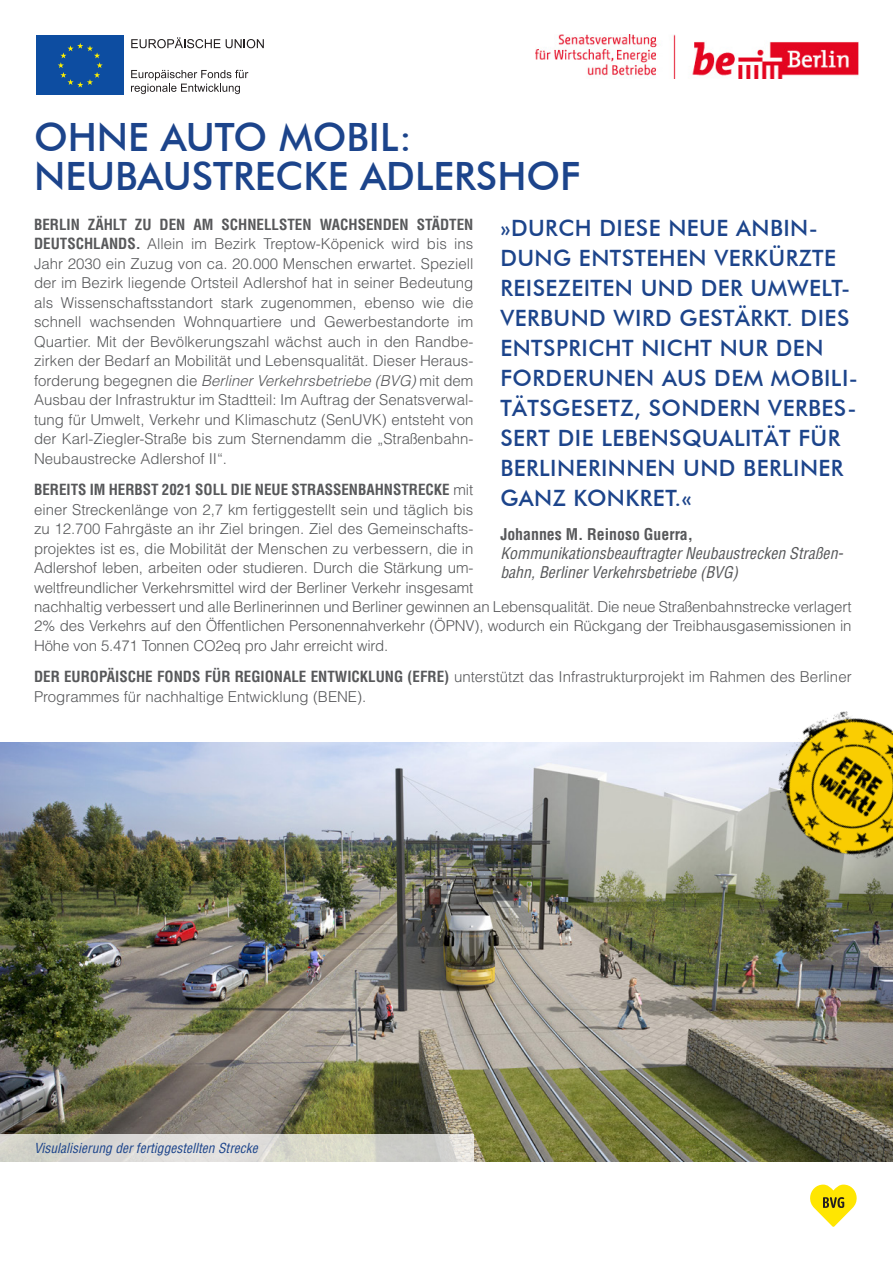
<style>
.page{position:relative;width:893px;height:1263px;background:#fff}
.page>*{position:absolute;margin:0;border:0;box-sizing:border-box;transform-origin:0 0}
.Überschrift{font:500 39px/38.1px "Futura BT";color:#1c448b}
.Zitate{font:500 22.5px/30px "Futura BT";letter-spacing:.02em;color:#1c448b}
.Zitate_Name{font:italic condensed 15.75px/18.9px "Helvetica LT Std";color:#57585a}
.Fließtext_Vorder-Hin{font:300 15px/19.5px "Helvetica LT Std";letter-spacing:-.01em;color:#57585a}
.t1{font:italic condensed 13.5px "Helvetica LT Std";color:#1c448b}
.s1{font-weight:700;font-style:normal}
.s2{font-weight:700;font-stretch:condensed}
.s3{font-style:italic}
</style>
<div class="page">
<svg style="left:36px;top:35px;width:88px;height:1px"></svg>
<div style="left:36px;top:36px;width:89px;height:59px;background:#0d4da1"></div>
<svg style="left:58px;top:43px;width:45px;height:45px"></svg>
<svg style="left:131px;top:37px;width:89px;height:11px"></svg>
<svg style="left:226px;top:39px;width:38px;height:9px"></svg>
<svg style="left:131px;top:70px;width:117px;height:24px"></svg>
<img style="left:535px;top:34px;width:324px;height:45px">
<img style="left:0;top:743px;width:893px;height:418px">
<svg style="left:810px;top:1184px;width:47px;height:43px"></svg>
<img style="left:731px;top:711px;width:162px;height:194px">
<svg style="left:0;top:1134px;width:473px;height:27px;background:#d8d7d1"></svg>
<h1 class="Überschrift" style="left:34px;top:118px;width:548px">OHNE AUTO MOBIL:<br>NEUBAUSTRECKE ADLERSHOF</h1>
<p class="Zitate" style="left:500px;top:213px;width:359px">»DURCH DIESE NEUE ANBIN-<br>DUNG ENTSTEHEN VERKÜRZTE<br>REISEZEITEN UND DER UMWELT-<br>VERBUND WIRD GESTÄRKT. DIES<br>ENTSPRICHT NICHT NUR DEN<br>FORDERUNEN AUS DEM MOBILI-<br>TÄTSGESETZ, SONDERN VERBES-<br>SERT DIE LEBENSQUALITÄT FÜR<br>BERLINERINNEN UND BERLINER<br>GANZ KONKRET.«</p>
<p class="Zitate_Name" style="left:500px;top:525px;width:344px"><span class="s1">Johannes M. Reinoso Guerra,<br></span>Kommunikationsbeauftragter Neubaustrecken Straßen&shy;bahn, Berliner Verkehrsbetriebe (BVG)</p>
<p class="Fließtext_Vorder-Hin" style="left:34px;top:215px;width:441px;text-align:justify"><span class="s2">BERLIN ZÄHLT ZU DEN AM SCHNELLSTEN WACHSENDEN STÄDTEN DEUTSCHLANDS.</span> Allein im Bezirk Treptow-Köpenick wird bis ins Jahr 2030 ein Zuzug von ca. 20.000 Menschen erwartet. Speziell der im Bezirk liegende Ortsteil Adlershof hat in seiner Bedeutung als Wissenschaftsstandort stark zugenommen, ebenso wie die schnell wachsenden Wohnquartiere und Gewerbestandorte im Quartier. Mit der Bevölkerungszahl wächst auch in den Randbe&shy;zirken der Bedarf an Mobilität und Lebensqualität. Dieser Heraus&shy;forderung begegnen die <span class="s3">Berliner Verkehrsbetriebe (BVG)</span> mit dem Ausbau der Infrastruktur im Stadtteil: Im Auftrag der Senatsverwal&shy;tung für Umwelt, Verkehr und Klimaschutz (SenUVK) entsteht von der Karl-Ziegler-Straße bis zum Sternendamm die „Straßenbahn-Neubaustrecke Adlershof II“.</p>
<p class="Fließtext_Vorder-Hin" style="left:34px;top:480px;width:819px"><span class="s2">BEREITS IM HERBST 2021 SOLL DIE NEUE STRASSENBAHNSTRECKE</span> mit<br>einer Streckenlänge von 2,7 km fertiggestellt sein und täglich bis<br>zu 12.700 Fahrgäste an ihr Ziel bringen. Ziel des Gemeinschafts-<br>projektes ist es, die Mobilität der Menschen zu verbessern, die in<br>Adlershof leben, arbeiten oder studieren. Durch die Stärkung um-<br>weltfreundlicher Verkehrsmittel wird der Berliner Verkehr insgesamt<br>nachhaltig verbessert und alle Berlinerinnen und Berliner gewinnen an Lebensqualität. Die neue Straßenbahnstrecke verlagert 2% des Verkehrs auf den Öffentlichen Personennahverkehr (ÖPNV), wodurch ein Rückgang der Treibhausgasemissionen in Höhe von 5.471 Tonnen CO2eq pro Jahr erreicht wird.</p>
<p class="Fließtext_Vorder-Hin" style="left:34px;top:667px;width:819px"><span class="s2">DER EUROPÄISCHE FONDS FÜR REGIONALE ENTWICKLUNG (EFRE)</span> unterstützt das Infrastrukturprojekt im Rahmen des Berliner<br>Programmes für nachhaltige Entwicklung (BENE).</p>
<p class="t1" style="left:34px;top:1139px;width:225px">Visulalisierung der fertiggestellten Strecke</p>
</div>
